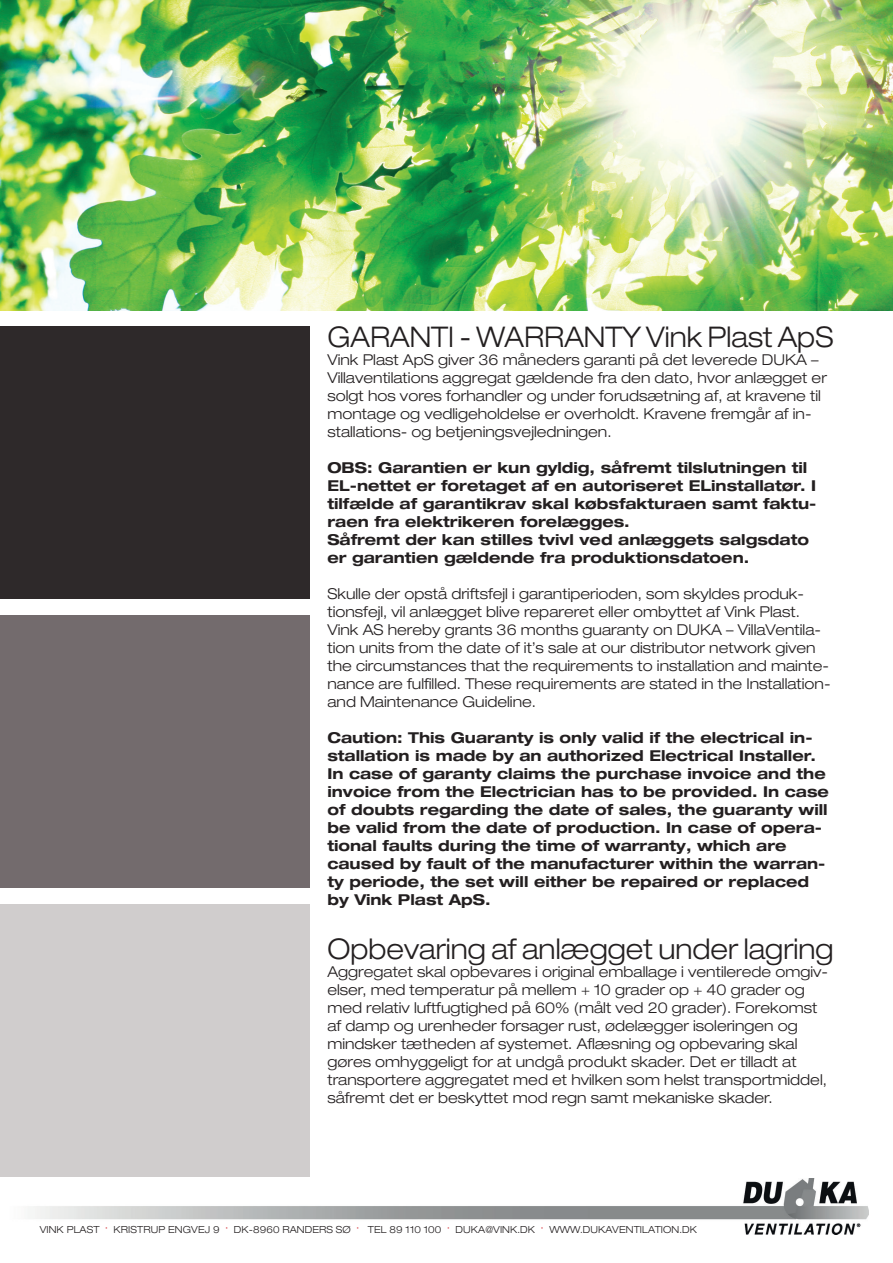
<style>
.page{position:relative;width:893px;height:1263px;background:#fff}
.page>*{position:absolute;margin:0;border:0;box-sizing:border-box;transform-origin:0 0}
.t1{font:300 expanded 28.5px "Helvetica Neue LT Pro";color:#231f20;scale:.95 1}
.t2{font:300 expanded 15px/18px "Helvetica Neue LT Pro";color:#231f20}
.t3{font:700 expanded 15px/18px "Helvetica Neue LT Pro";color:#231f20}
.t4{font:300 expanded 9.75px "Helvetica Neue LT Pro";letter-spacing:.01em;color:#231f20}
</style>
<div class="page">
<img style="left:33px;top:1178px;width:836px;height:56px">
<img style="left:0;top:0;width:893px;height:310px">
<div style="left:0;top:326px;width:310px;height:272px;background:#2e292a"></div>
<div style="left:0;top:615px;width:310px;height:273px;background:#736b6d"></div>
<div style="left:0;top:905px;width:310px;height:272px;background:#d0cdcd"></div>
<h1 class="t1" style="left:327px;top:320px;width:534px">GARANTI - WARRANTY Vink Plast ApS</h1>
<p class="t2" style="left:327px;top:350px;width:501px">Vink Plast ApS giver 36 måneders garanti på det leverede DUKA – Villaventilations aggregat gældende fra den dato, hvor anlægget er solgt hos vores forhandler og under forudsætning af, at kravene til montage og vedligeholdelse er overholdt. Kravene fremgår af in&shy;stallations- og betjeningsvejledningen.</p>
<p class="t3" style="left:327px;top:458px;width:490px">OBS: Garantien er kun gyldig, såfremt tilslutningen til EL-nettet er foretaget af en autoriseret ELinstallatør. I tilfælde af garantikrav skal købsfakturaen samt faktu&shy;raen fra elektrikeren forelægges.<br>Såfremt der kan stilles tvivl ved anlæggets salgsdato er garantien gældende fra produktionsdatoen.</p>
<p class="t2" style="left:327px;top:584px;width:505px">Skulle der opstå driftsfejl i garantiperioden, som skyldes produk&shy;tionsfejl, vil anlægget blive repareret eller ombyttet af Vink Plast.<br>Vink AS hereby grants 36 months guaranty on DUKA – VillaVentila&shy;tion units from the date of it’s sale at our distributor network given the circumstances that the requirements to installation and mainte&shy;nance are fulfilled. These requirements are stated in the Installation&shy;and Maintenance Guideline.</p>
<p class="t3" style="left:327px;top:728px;width:503px">Caution: This Guaranty is only valid if the electrical in&shy;stallation is made by an authorized Electrical Installer.<br>In case of garanty claims the purchase invoice and the invoice from the Electrician has to be provided. In case of doubts regarding the date of sales, the guaranty will be valid from the date of production. In case of opera&shy;tional faults during the time of warranty, which are caused by fault of the manufacturer within the warran&shy;ty periode, the set will either be repaired or replaced by Vink Plast ApS.</p>
<h1 class="t1" style="left:327px;top:932px;width:534px">Opbevaring af anlægget under lagring</h1>
<p class="t2" style="left:327px;top:962px;width:502px">Aggregatet skal opbevares i original emballage i ventilerede omgiv&shy;elser, med temperatur på mellem + 10 grader op + 40 grader og med relativ luftfugtighed på 60% (målt ved 20 grader). Forekomst af damp og urenheder forsager rust, ødelægger isoleringen og mindsker tætheden af systemet. Aflæsning og opbevaring skal gøres omhyggeligt for at undgå produkt skader. Det er tilladt at transportere aggregatet med et hvilken som helst transportmiddel, såfremt det er beskyttet mod regn samt mekaniske skader.</p>
<p class="t4" style="left:40px;top:1223px;width:659px">VINK PLAST <sup>∙</sup> KRISTRUP ENGVEJ 9 <sup>∙</sup> DK-8960 RANDERS SØ <sup>∙</sup> TEL 89 110 100 <sup>∙</sup> DUKA@VINK.DK <sup>∙</sup> WWW.DUKAVENTILATION.DK</p>
</div>
